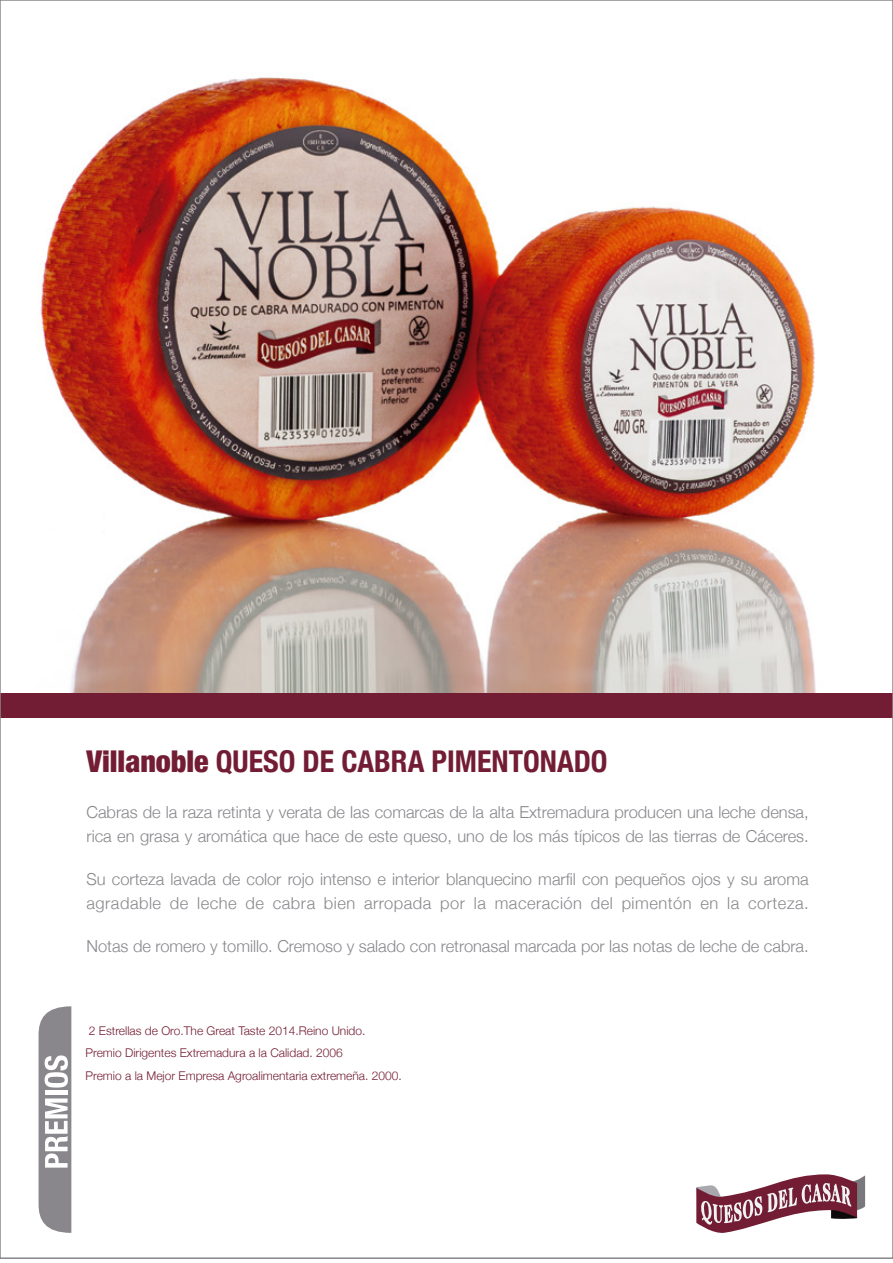
<style>
.page{position:relative;width:893px;height:1263px;background:#fff}
.page>*{position:absolute;margin:0;border:0;box-sizing:border-box;transform-origin:0 0}
.t1{font:700 condensed 30px "Helvetica Neue";color:#731d34}
.t2{font:300 16.5px/23.4px "Helvetica Neue";letter-spacing:-.005em;color:#89878c}
.t3{font:300 12px/22.2px "Helvetica Neue";color:#731d34}
.s1{font-weight:900}
</style>
<div class="page">
<img style="left:40px;top:77px;width:776px;height:616px">
<div style="left:0;top:693px;width:893px;height:25px;background:#731d34"></div>
<svg style="left:39px;top:1006px;width:32px;height:227px"></svg>
<svg style="left:696px;top:1174px;width:169px;height:59px"></svg>
<h1 class="t1" style="left:87px;top:737px;width:523px"><span class="s1">Villanoble</span> QUESO DE CABRA PIMENTONADO</h1>
<p class="t2" style="left:87px;top:800px;width:724px">Cabras de la raza retinta y verata de las comarcas de la alta Extremadura producen una leche densa, rica en grasa y aromática que hace de este queso, uno de los más típicos de las tierras de Cáceres.</p>
<p class="t2" style="left:87px;top:866px;width:724px">Su corteza lavada de color rojo intenso e interior blanquecino marfil con pequeños ojos y su aroma agradable de leche de cabra bien arropada por la maceración del pimentón en la corteza.</p>
<p class="t2" style="left:87px;top:933px;width:724px">Notas de romero y tomillo. Cremoso y salado con retronasal marcada por las notas de leche de cabra.</p>
<p class="t3" style="left:86px;top:1019px;width:318px">2 Estrellas de Oro.The Great Taste 2014.Reino Unido.<br>Premio Dirigentes Extremadura a la Calidad. 2006<br>Premio a la Mejor Empresa Agroalimentaria extremeña. 2000.</p>
</div>
